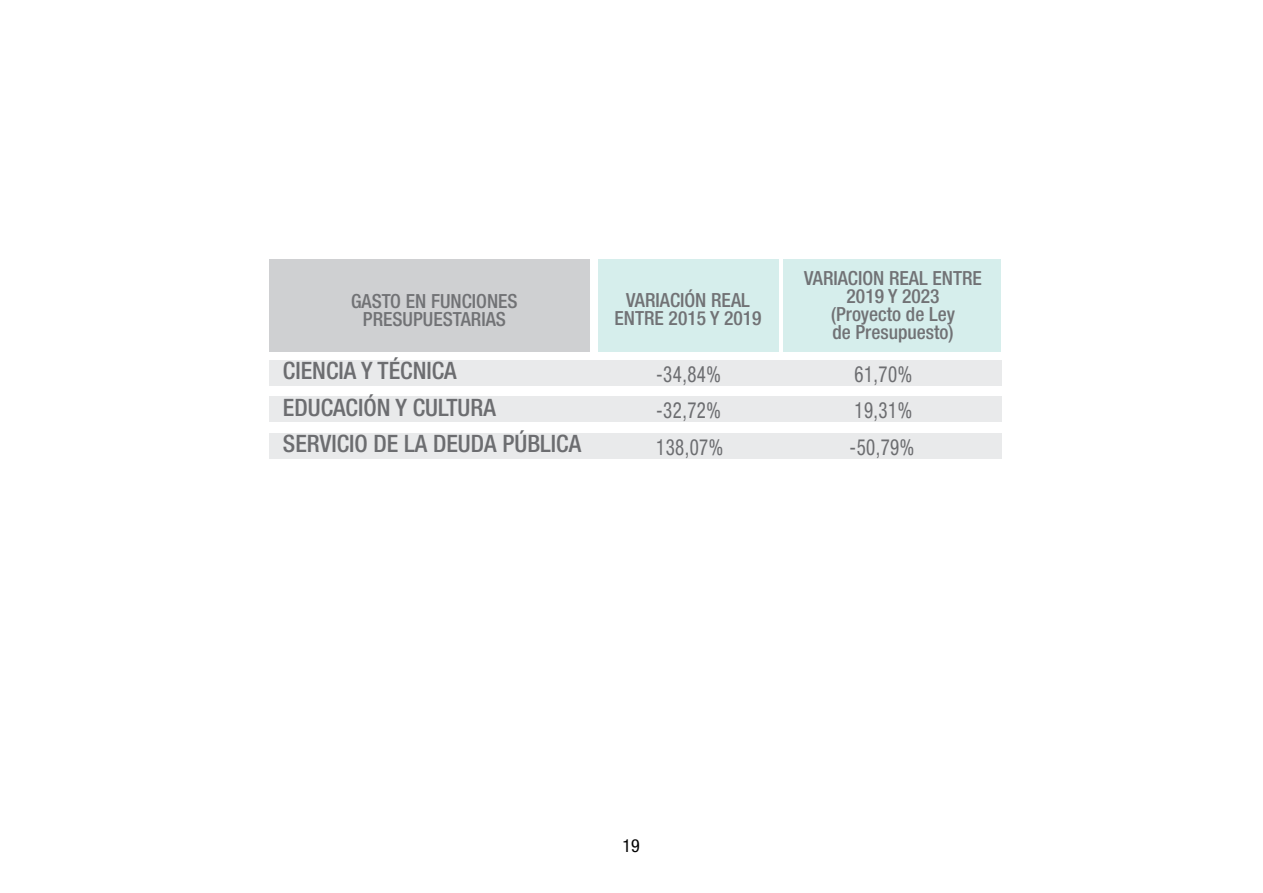
<style>
.page{position:relative;width:1263px;height:893px;background:#fff}
.page>*{position:absolute;margin:0;border:0;box-sizing:border-box;transform-origin:0 0}
.t1{font:500 condensed 24px/36.6px "Helvetica Neue LT Pro";color:#6c6d70}
.t2{font:condensed 22.35px "Helvetica Neue LT Pro";letter-spacing:.025em;color:#6c6d70;scale:.85 1}
.t3{font:500 condensed 19.5px/18.1px "Helvetica Neue LT Pro";color:#717275;text-align:center}
.t4{font:condensed 18px "Helvetica Neue LT Pro";color:#000}
</style>
<div class="page">
<div style="left:269px;top:259px;width:321px;height:93px;background:#cfd0d2"></div>
<div style="left:269px;top:360px;width:733px;height:26px;background:#e9eaeb"></div>
<div style="left:269px;top:397px;width:732px;height:25px;background:#e9eaeb"></div>
<div style="left:269px;top:433px;width:732px;height:26px;background:#e9eaeb"></div>
<div style="left:598px;top:259px;width:180px;height:93px;background:#d6eeec"></div>
<div style="left:784px;top:259px;width:217px;height:93px;background:#d6eeec"></div>
<p class="t3" style="left:804px;top:269px;width:179px">VARIACION REAL ENTRE<br>2019 Y 2023<br>(Proyecto de Ley<br>de Presupuesto)</p>
<p class="t3" style="left:614px;top:291px;width:149px">VARIACIÓN REAL<br>ENTRE 2015 Y 2019</p>
<p class="t3" style="left:351px;top:291px;width:168px">GASTO EN FUNCIONES<br>PRESUPUESTARIAS</p>
<p class="t1" style="left:283px;top:352px;width:300px">CIENCIA Y TÉCNICA<br>EDUCACIÓN Y CULTURA<br>SERVICIO DE LA DEUDA PÚBLICA</p>
<p class="t2" style="left:656px;top:361px;width:78px">-34,84%</p>
<p class="t2" style="left:854px;top:361px;width:69px">61,70%</p>
<p class="t2" style="left:656px;top:397px;width:78px">-32,72%</p>
<p class="t2" style="left:854px;top:397px;width:69px">19,31%</p>
<p class="t2" style="left:656px;top:434px;width:80px">138,07%</p>
<p class="t2" style="left:849px;top:434px;width:78px">-50,79%</p>
<p class="t4" style="left:622px;top:835px;width:19px">19</p>
</div>
